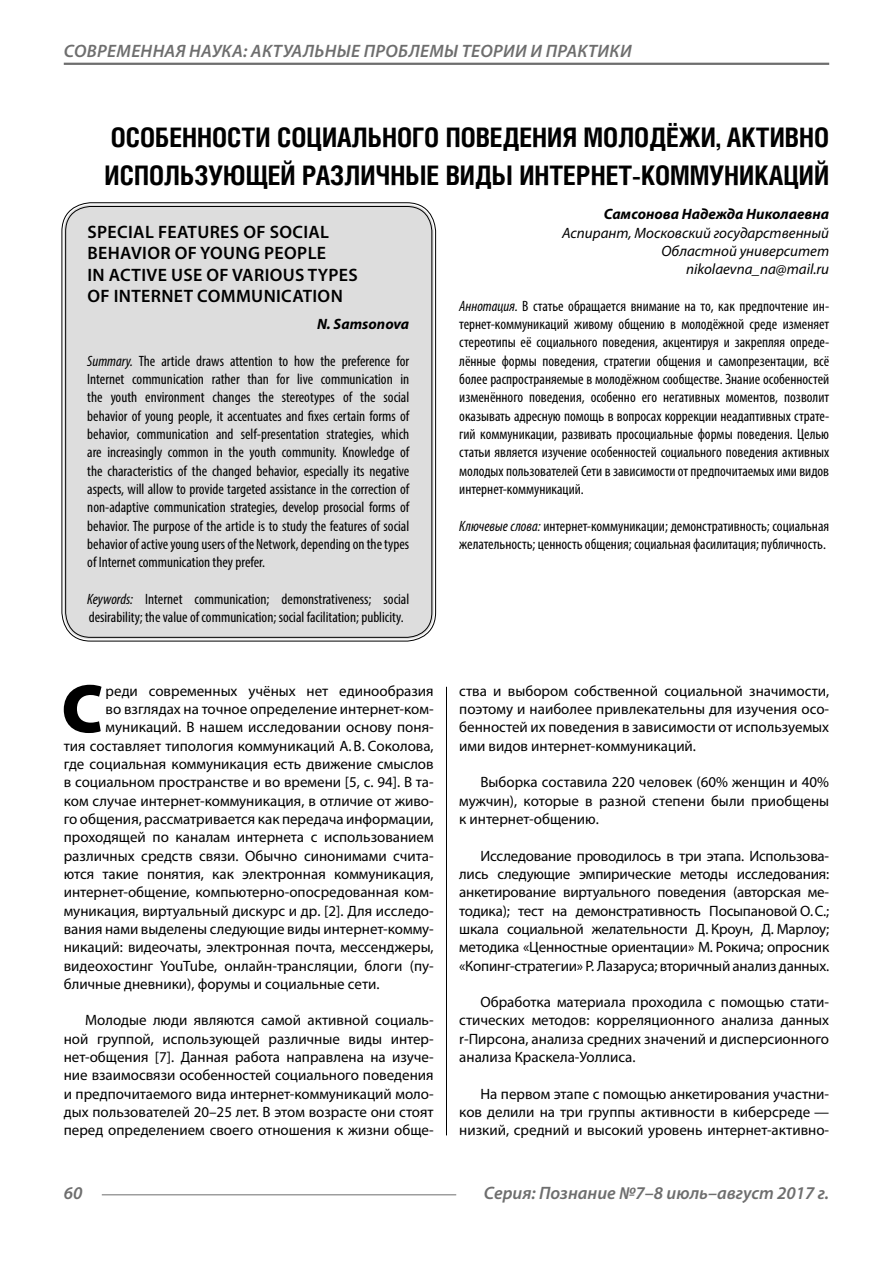
<style>
.page{position:relative;width:893px;height:1263px;background:#fff}
.page>*{position:absolute;margin:0;border:0;box-sizing:border-box;transform-origin:0 0}
.Bukvica{font:900 69.3px "Myriad Pro";color:#000}
.Header{font:700 27px/37.5px "Helios Cond";color:#000}
.Header-eng{font:600 18px/21.6px "Myriad Pro";letter-spacing:.02em;color:#000}
.t1{font:italic 600 18px "Myriad Pro";letter-spacing:.02em;color:#6e6e6e}
.t2{font:italic 600 18px "Myriad Pro";color:#6e6e6e}
.Normal{font:15px/18.3px "Myriad Pro";color:#000;text-align:justify}
.Annotation-eng{font:condensed 15px/18.3px "Myriad Pro";color:#000;text-align:justify}
.Bukvica-2{font:15px "Myriad Pro";color:#000}
.Annotation-rus{font:condensed 15px/18.3px "Myriad Pro";color:#000;text-align:justify}
.Author-doc{font:italic 15px/18.3px "Myriad Pro";color:#000;text-align:right}
.Author{font:italic 700 15px "Myriad Pro";color:#000}
.Author-email{font:italic 15px "Myriad Pro";color:#000}
.Author-eng{font:italic 700 15px "Myriad Pro";color:#000}
.s1{font-style:italic}
</style>
<div class="page">
<hr style="left:64px;top:63px;width:765px;height:2px;background:#6e6e6e">
<hr style="left:102px;top:1194px;width:354px;height:1px;background:#6e6e6e">
<div style="left:64px;top:205px;width:370px;height:434px;background:#ddd;border-radius:27px"></div>
<hr style="left:446px;top:687px;width:1px;height:448px;background:#000">
<p class="t1" style="left:64px;top:39px;width:569px">СОВРЕМЕННАЯ НАУКА: АКТУАЛЬНЫЕ ПРОБЛЕМЫ ТЕОРИИ И ПРАКТИКИ</p>
<p class="Header" style="left:105px;top:118px;width:726px">ОСОБЕННОСТИ СОЦИАЛЬНОГО ПОВЕДЕНИЯ МОЛОДЁЖИ, АКТИВНО<br>ИСПОЛЬЗУЮЩЕЙ РАЗЛИЧНЫЕ ВИДЫ ИНТЕРНЕТ-КОММУНИКАЦИЙ</p>
<p class="Author" style="left:604px;top:204px;width:227px">Самсонова Надежда Николаевна</p>
<p class="Author-doc" style="left:562px;top:223px;width:269px">Аспирант, Московский государственный<br>Областной университет</p>
<p class="Author-email" style="left:686px;top:260px;width:145px">nikolaevna_na@mail.ru</p>
<p class="Annotation-rus" style="left:459px;top:296px;width:371px"><span class="s1">Аннотация.</span> В статье обращается внимание на то, как предпочтение ин&shy;тернет-коммуникаций живому общению в молодёжной среде изменяет стереотипы её социального поведения, акцентируя и закрепляя опреде&shy;лённые формы поведения, стратегии общения и самопрезентации, всё более распространяемые в молодёжном сообществе. Знание особенностей изменённого поведения, особенно его негативных моментов, позволит оказывать адресную помощь в вопросах коррекции неадаптивных страте&shy;гий коммуникации, развивать просоциальные формы поведения. Целью статьи является изучение особенностей социального поведения активных молодых пользователей Сети в зависимости от предпочитаемых ими видов интернет-коммуникаций.</p>
<p class="Annotation-rus" style="left:459px;top:516px;width:371px"><span class="s1">Ключевые слова:</span> интернет-коммуникации; демонстративность; социальная желательность; ценность общения; социальная фасилитация; публичность.</p>
<p class="Header-eng" style="left:87px;top:220px;width:272px">SPECIAL FEATURES OF SOCIAL<br>BEHAVIOR OF YOUNG PEOPLE<br>IN ACTIVE USE OF VARIOUS TYPES<br>OF INTERNET COMMUNICATION</p>
<p class="Author-eng" style="left:317px;top:314px;width:94px">N. Samsonova</p>
<p class="Annotation-eng" style="left:87px;top:351px;width:324px"><span class="s1">Summary.</span> The article draws attention to how the preference for Internet communication rather than for live communication in the youth environment changes the stereotypes of the social behavior of young people, it accentuates and fixes certain forms of behavior, communication and self-presentation strategies, which are increasingly common in the youth community. Knowledge of the characteristics of the changed behavior, especially its negative aspects, will allow to provide targeted assistance in the correction of non-adaptive communication strategies, develop prosocial forms of behavior. The purpose of the article is to study the features of social behavior of active young users of the Network, depending on the types of Internet communication they prefer.</p>
<p class="Annotation-eng" style="left:87px;top:590px;width:323px"><span class="s1">Keywords:</span> Internet communication; demonstrativeness; social desirability; the value of communication; social facilitation; publicity.</p>
<p class="Bukvica" style="left:61px;top:663px;width:43px">С</p>
<p class="Bukvica-2" style="left:106px;top:681px;width:330px">реди современных учёных нет единообразия</p>
<p class="Bukvica-2" style="left:106px;top:700px;width:330px">во взглядах на точное определение интернет-ком-</p>
<p class="Bukvica-2" style="left:106px;top:718px;width:330px">муникаций. В нашем исследовании основу поня-</p>
<p class="Bukvica-2" style="left:64px;top:736px;width:371px">тия составляет типология коммуникаций А.В. Соколова,</p>
<p class="Bukvica-2" style="left:64px;top:755px;width:371px">где социальная коммуникация есть движение смыслов</p>
<p class="Bukvica-2" style="left:64px;top:773px;width:371px">в социальном пространстве и во времени [5, с. 94]. В та-</p>
<p class="Bukvica-2" style="left:64px;top:791px;width:371px">ком случае интернет-коммуникация, в отличие от живо-</p>
<p class="Bukvica-2" style="left:64px;top:810px;width:371px">го общения, рассматривается как передача информации,</p>
<p class="Bukvica-2" style="left:64px;top:828px;width:371px">проходящей по каналам интернета с использованием</p>
<p class="Bukvica-2" style="left:64px;top:846px;width:371px">различных средств связи. Обычно синонимами счита-</p>
<p class="Bukvica-2" style="left:64px;top:864px;width:371px">ются такие понятия, как электронная коммуникация,</p>
<p class="Bukvica-2" style="left:64px;top:883px;width:371px">интернет-общение, компьютерно-опосредованная ком-</p>
<p class="Bukvica-2" style="left:64px;top:901px;width:371px">муникация, виртуальный дискурс и др. [2]. Для исследо-</p>
<p class="Bukvica-2" style="left:64px;top:919px;width:371px">вания нами выделены следующие виды интернет-комму-</p>
<p class="Bukvica-2" style="left:64px;top:938px;width:371px">никаций: видеочаты, электронная почта, мессенджеры,</p>
<p class="Bukvica-2" style="left:64px;top:956px;width:371px">видеохостинг YouTube, онлайн-трансляции, блоги (пу-</p>
<p class="Bukvica-2" style="left:64px;top:974px;width:317px">бличные дневники), форумы и социальные сети.</p>
<p class="Normal" style="left:64px;top:1011px;width:371px;text-indent:21px">Молодые люди являются самой активной социаль&shy;ной группой, использующей различные виды интер&shy;нет-общения [7]. Данная работа направлена на изуче&shy;ние взаимосвязи особенностей социального поведения и предпочитаемого вида интернет-коммуникаций моло&shy;дых пользователей 20–25 лет. В этом возрасте они стоят перед определением своего отношения к жизни обще-</p>
<p class="Normal" style="left:459px;top:681px;width:371px">ства и выбором собственной социальной значимости, поэтому и наиболее привлекательны для изучения осо&shy;бенностей их поведения в зависимости от используемых ими видов интернет-коммуникаций.</p>
<p class="Normal" style="left:459px;top:773px;width:371px;text-indent:21px">Выборка составила 220 человек (60% женщин и 40% мужчин), которые в разной степени были приобщены к интернет-общению.</p>
<p class="Normal" style="left:459px;top:846px;width:371px;text-indent:21px">Исследование проводилось в три этапа. Использова&shy;лись следующие эмпирические методы исследования: анкетирование виртуального поведения (авторская ме&shy;тодика); тест на демонстративность Посыпановой О.С.; шкала социальной желательности Д. Кроун, Д. Марлоу; методика «Ценностные ориентации» М. Рокича; опросник «Копинг-стратегии» Р. Лазаруса; вторичный анализ данных.</p>
<p class="Normal" style="left:459px;top:993px;width:371px;text-indent:21px">Обработка материала проходила с помощью стати&shy;стических методов: корреляционного анализа данных r-Пирсона, анализа средних значений и дисперсионного анализа Краскела-Уоллиса.</p>
<p class="Normal" style="left:459px;top:1084px;width:371px;text-indent:21px">На первом этапе с помощью анкетирования участни&shy;ков делили на три группы активности в киберсреде — низкий, средний и высокий уровень интернет-активно-</p>
<p class="t1" style="left:64px;top:1182px;width:20px">60</p>
<p class="t2" style="left:484px;top:1182px;width:347px">Серия: Познание №7–8 июль–август 2017 г.</p>
</div>
